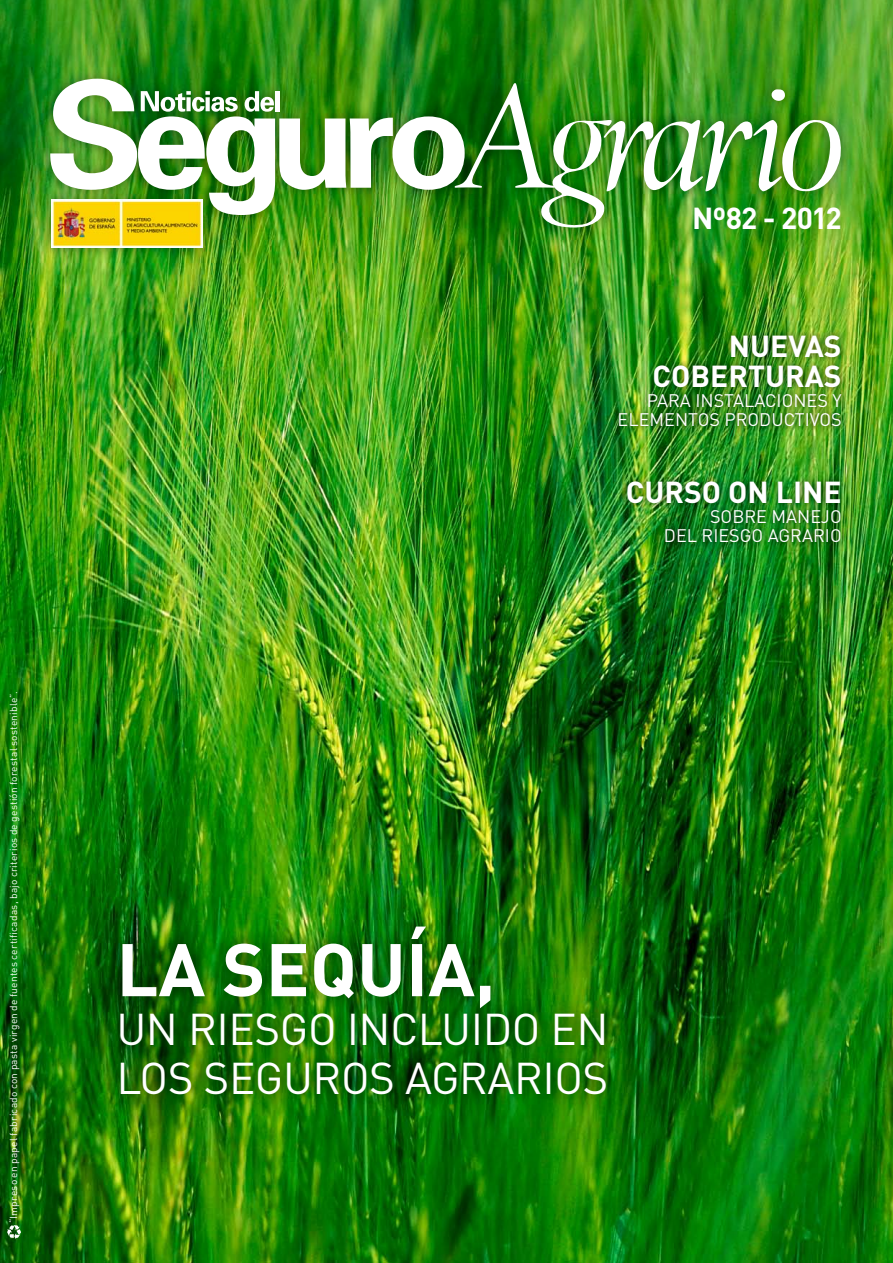
<style>
.page{position:relative;width:893px;height:1263px;background:#fff}
.page>*{position:absolute;margin:0;border:0;box-sizing:border-box;transform-origin:0 0}
.t1{font:700 73.2px "DIN";color:#fff}
.t2{font:43.95px/48.9px "DIN";letter-spacing:-.01em;color:#fff}
.t3{font:700 30px/30px "DIN";color:#fff;text-align:right}
.t4{font:700 30px "DIN";letter-spacing:-.025em;color:#fff}
.t5{font:18px/19.5px "DIN";color:#fff;text-align:right}
.t6{font:10.05px "DIN";letter-spacing:.025em;color:#fff}
</style>
<div class="page">
<img style="left:0;top:270px;width:893px;height:993px">
<img style="left:0;top:0;width:893px;height:270px">
<div style="left:39px;top:67px;width:813px;height:192px;background:#000;opacity:.3"></div>
<img style="left:50px;top:79px;width:792px;height:151px">
<img style="left:52px;top:200px;width:151px;height:48px">
<svg style="left:7px;top:1225px;width:14px;height:14px"></svg>
<div style="left:102px;top:908px;width:521px;height:205px;background:#000;opacity:.5"></div>
<div style="left:612px;top:328px;width:237px;height:222px;background:#000;opacity:.5"></div>
<p class="t6" style="left:7px;top:1223px;width:534px;rotate:-90deg">“IMPRESO EN PAPEL FABRICADO CON PASTA VIRGEN DE FUENTES CERTIFICADAS, BAJO CRITERIOS DE GESTIÓN FORESTAL SOSTENIBLE”.</p>
<h3 class="t4" style="left:692px;top:199px;width:151px">Nº82 - 2012</h3>
<h3 class="t3" style="left:653px;top:330px;width:191px">NUEVAS<br>COBERTURAS</h3>
<h3 class="t5" style="left:618px;top:390px;width:226px">PARA I NSTALACI ONES Y<br>ELEMENTOS PRODUCTIVOS</h3>
<h3 class="t3" style="left:626px;top:476px;width:217px">CURSO ON LINE</h3>
<h3 class="t5" style="left:664px;top:506px;width:179px">SOBRE MANEJO<br>DEL RI ESGO AGRARIO</h3>
<h1 class="t1" style="left:116px;top:922px;width:380px">LA SEQUÍA,</h1>
<h2 class="t2" style="left:116px;top:1004px;width:494px">UN RI ESGO I NCLUI DO EN<br>LOS SEGUROS AGRARI OS</h2>
</div>
